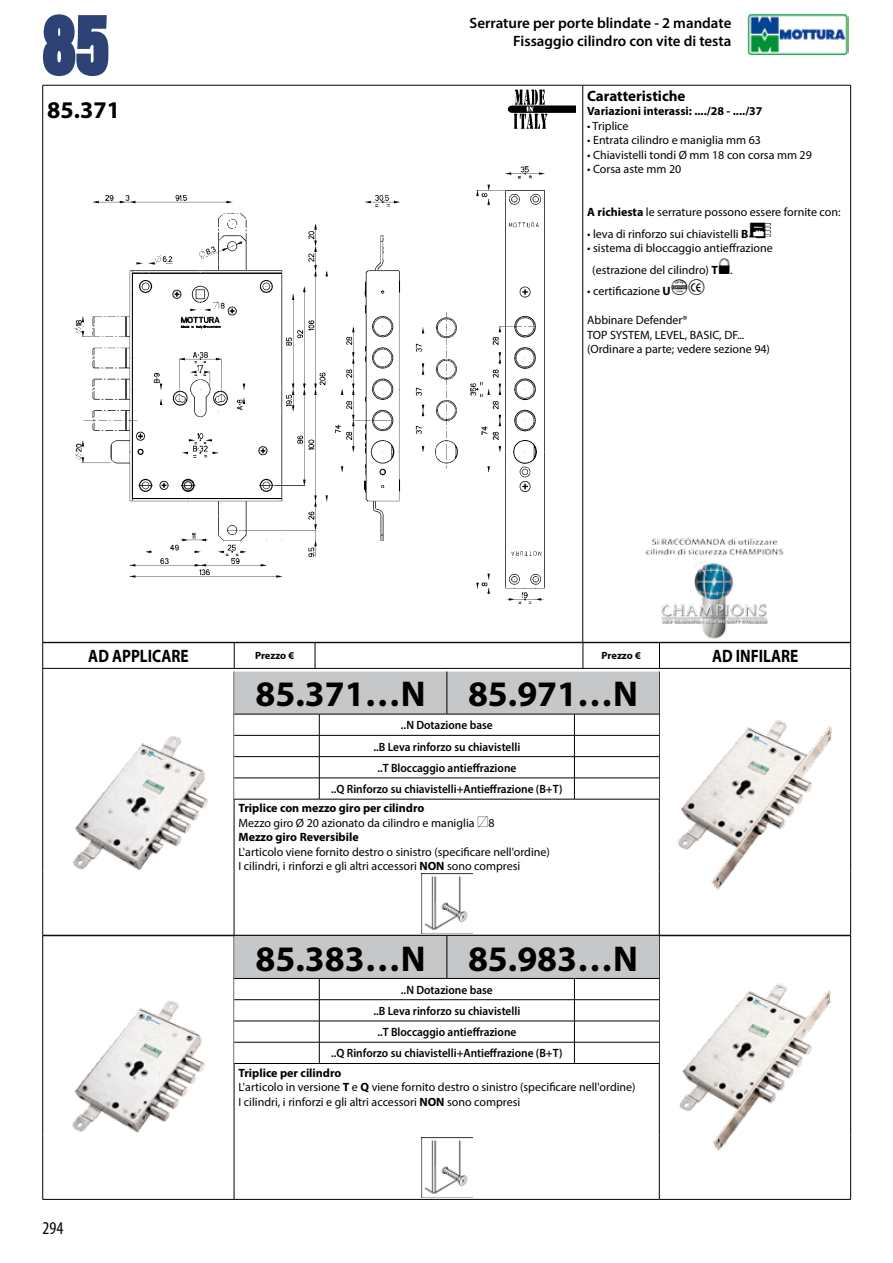
<style>
.page{position:relative;width:893px;height:1263px;background:#fff}
.page>*{position:absolute;margin:0;border:0;box-sizing:border-box;transform-origin:0 0}
.t1{font:75px "Trade Gothic Bold Cond Twenty";color:#2e4276}
.t2{font:700 36px "Myriad Pro";color:#000}
.t3{font:700 24px "Myriad Pro";color:#000}
.t4{font:700 18px "Myriad Pro";color:#000;scale:.85 1}
.t5{font:condensed 18px "Myriad Pro";color:#000}
.t6{font:600 15px/18px "Myriad Pro";color:#000;text-align:right}
.t7{font:700 15px "Myriad Pro";color:#000}
.t8{font:12px/14.4px "Myriad Pro";color:#000}
.t9{font:600 12px/21.3px "Myriad Pro";color:#000;text-align:center;scale:.95 1}
.t10{font:700 12px/14.4px "Myriad Pro";color:#000}
.t11{font:700 10.5px "Myriad Pro";letter-spacing:-.005em;color:#000}
.s1{font-weight:700}
.s2{font-family:"MOTTURA";font-size:18px}
.s3{font-weight:400}
.s4{font-family:"MOTTURA";font-weight:400}
</style>
<div class="page">
<img style="left:747px;top:14px;width:101px;height:41px">
<svg style="left:43px;top:14px;width:66px;height:62px"></svg>
<hr style="left:43px;top:85px;width:540px;height:1px;background:#000">
<hr style="left:42px;top:85px;width:1px;height:557px;background:#000">
<hr style="left:583px;top:85px;width:268px;height:1px;background:#000">
<hr style="left:582px;top:85px;width:1px;height:557px;background:#000">
<hr style="left:850px;top:85px;width:1px;height:557px;background:#000">
<img style="left:507px;top:89px;width:69px;height:40px">
<img style="left:74px;top:166px;width:471px;height:438px">
<img style="left:645px;top:538px;width:139px;height:101px">
<hr style="left:43px;top:642px;width:191px;height:1px;background:#000">
<svg style="left:42px;top:643px;width:1px;height:28px"></svg>
<hr style="left:234px;top:642px;width:425px;height:1px;background:#000">
<hr style="left:659px;top:642px;width:192px;height:1px;background:#000">
<svg style="left:850px;top:643px;width:1px;height:28px"></svg>
<hr style="left:659px;top:671px;width:1px;height:200px;background:#000">
<hr style="left:850px;top:671px;width:1px;height:200px;background:#000">
<hr style="left:659px;top:871px;width:1px;height:64px;background:#000">
<hr style="left:850px;top:871px;width:1px;height:64px;background:#000">
<hr style="left:42px;top:671px;width:1px;height:200px;background:#000">
<hr style="left:234px;top:671px;width:1px;height:200px;background:#000">
<hr style="left:42px;top:871px;width:1px;height:64px;background:#000">
<hr style="left:234px;top:871px;width:1px;height:64px;background:#000">
<hr style="left:43px;top:668px;width:191px;height:1px;background:#000">
<hr style="left:659px;top:668px;width:192px;height:1px;background:#000">
<img style="left:72px;top:736px;width:136px;height:134px">
<svg style="left:234px;top:643px;width:426px;height:156px"></svg>
<hr style="left:234px;top:799px;width:85px;height:1px;background:#000">
<hr style="left:319px;top:799px;width:128px;height:1px;background:#000">
<hr style="left:447px;top:799px;width:127px;height:1px;background:#000">
<hr style="left:574px;top:799px;width:85px;height:1px;background:#000">
<img style="left:677px;top:720px;width:155px;height:170px">
<img style="left:421px;top:873px;width:51px;height:60px">
<hr style="left:234px;top:935px;width:425px;height:1px;background:#000">
<hr style="left:234px;top:1199px;width:425px;height:1px;background:#000">
<hr style="left:659px;top:935px;width:192px;height:1px;background:#000">
<hr style="left:659px;top:936px;width:1px;height:199px;background:#000">
<hr style="left:850px;top:936px;width:1px;height:199px;background:#000">
<hr style="left:659px;top:1135px;width:1px;height:64px;background:#000">
<hr style="left:850px;top:1135px;width:1px;height:64px;background:#000">
<hr style="left:659px;top:1199px;width:192px;height:1px;background:#000">
<hr style="left:43px;top:935px;width:191px;height:1px;background:#000">
<hr style="left:42px;top:936px;width:1px;height:199px;background:#000">
<hr style="left:234px;top:936px;width:1px;height:199px;background:#000">
<hr style="left:42px;top:1135px;width:1px;height:64px;background:#000">
<hr style="left:234px;top:1135px;width:1px;height:64px;background:#000">
<hr style="left:43px;top:1199px;width:191px;height:1px;background:#000">
<img style="left:72px;top:1001px;width:133px;height:132px">
<svg style="left:234px;top:936px;width:425px;height:127px"></svg>
<hr style="left:234px;top:1063px;width:85px;height:1px;background:#000">
<hr style="left:319px;top:1063px;width:128px;height:1px;background:#000">
<hr style="left:447px;top:1063px;width:127px;height:1px;background:#000">
<hr style="left:574px;top:1063px;width:85px;height:1px;background:#000">
<img style="left:679px;top:983px;width:152px;height:169px">
<img style="left:421px;top:1137px;width:51px;height:60px">
<h1 class="t1" style="left:43px;top:0;width:68px">85</h1>
<h3 class="t3" style="left:47px;top:94px;width:74px">85.371</h3>
<p class="t6" style="left:470px;top:14px;width:263px">Serrature per porte blindate - 2 mandate<br>Fissaggio cilindro con vite di testa</p>
<p class="t7" style="left:587px;top:86px;width:100px">Caratteristiche</p>
<p class="t10" style="left:587px;top:104px;width:177px">Variazioni interassi: ..../28 - ..../37</p>
<p class="t8" style="left:587px;top:118px;width:43px">• Triplice</p>
<p class="t8" style="left:587px;top:133px;width:175px">• Entrata cilindro e maniglia mm 63</p>
<p class="t8" style="left:587px;top:147px;width:226px">• Chiavistelli tondi Ø mm 18 con corsa mm 29</p>
<p class="t8" style="left:587px;top:162px;width:96px">• Corsa aste mm 20</p>
<p class="t8" style="left:587px;top:205px;width:255px"><span class="s1">A richiesta</span> le serrature possono essere fornite con:</p>
<p class="t8" style="left:587px;top:226px;width:185px">• leva di rinforzo sui chiavistelli <span class="s1">B</span><span class="s2">E</span></p>
<p class="t8" style="left:592px;top:237px;width:182px;line-height:21.6px;text-indent:-5px">• sistema di bloccaggio antieffrazione (estrazione del cilindro) <span class="s1">T</span><span class="s2">Y</span>.</p>
<p class="t8" style="left:587px;top:284px;width:120px">• certificazione <span class="s1">U</span><span class="s2">WR</span></p>
<p class="t8" style="left:587px;top:313px;width:184px">Abbinare Defender®<br>TOP SYSTEM, LEVEL, BASIC, DF... (Ordinare a parte; vedere sezione 94)</p>
<h3 class="t4" style="left:88px;top:644px;width:120px">AD APPLICARE</h3>
<p class="t11" style="left:255px;top:649px;width:41px">Prezzo €</p>
<p class="t11" style="left:602px;top:649px;width:41px">Prezzo €</p>
<h3 class="t4" style="left:712px;top:644px;width:103px">AD INFILARE</h3>
<h2 class="t2" style="left:255px;top:671px;width:384px">85.371…N 85.971…N</h2>
<p class="t9" style="left:331px;top:714px;width:245px">..N Dotazione base<br>..B Leva rinforzo su chiavistelli<br>..T Bloccaggio antieffrazione<br>..Q Rinforzo su chiavistelli+Antieffrazione (B+T)</p>
<p class="t10" style="left:238px;top:801px;width:258px">Triplice con mezzo giro per cilindro<br><span class="s3">Mezzo giro Ø 20 azionato da cilindro e maniglia</span> <span class="s4">Q</span><span class="s3">8<br></span>Mezzo giro Reversibile</p>
<p class="t8" style="left:238px;top:844px;width:313px">L'articolo viene fornito destro o sinistro (specificare nell'ordine)<br>I cilindri, i rinforzi e gli altri accessori <span class="s1">NON</span> sono compresi</p>
<h3 class="t5" style="left:43px;top:1217px;width:22px">294</h3>
<h2 class="t2" style="left:255px;top:935px;width:384px">85.383…N 85.983…N</h2>
<p class="t9" style="left:331px;top:978px;width:245px">..N Dotazione base<br>..B Leva rinforzo su chiavistelli<br>..T Bloccaggio antieffrazione<br>..Q Rinforzo su chiavistelli+Antieffrazione (B+T)</p>
<p class="t8" style="left:238px;top:1065px;width:399px"><span class="s1">Triplice per cilindro<br></span>L'articolo in versione <span class="s1">T</span> e <span class="s1">Q</span> viene fornito destro o sinistro (specificare nell'ordine)<br>I cilindri, i rinforzi e gli altri accessori <span class="s1">NON</span> sono compresi</p>
</div>
